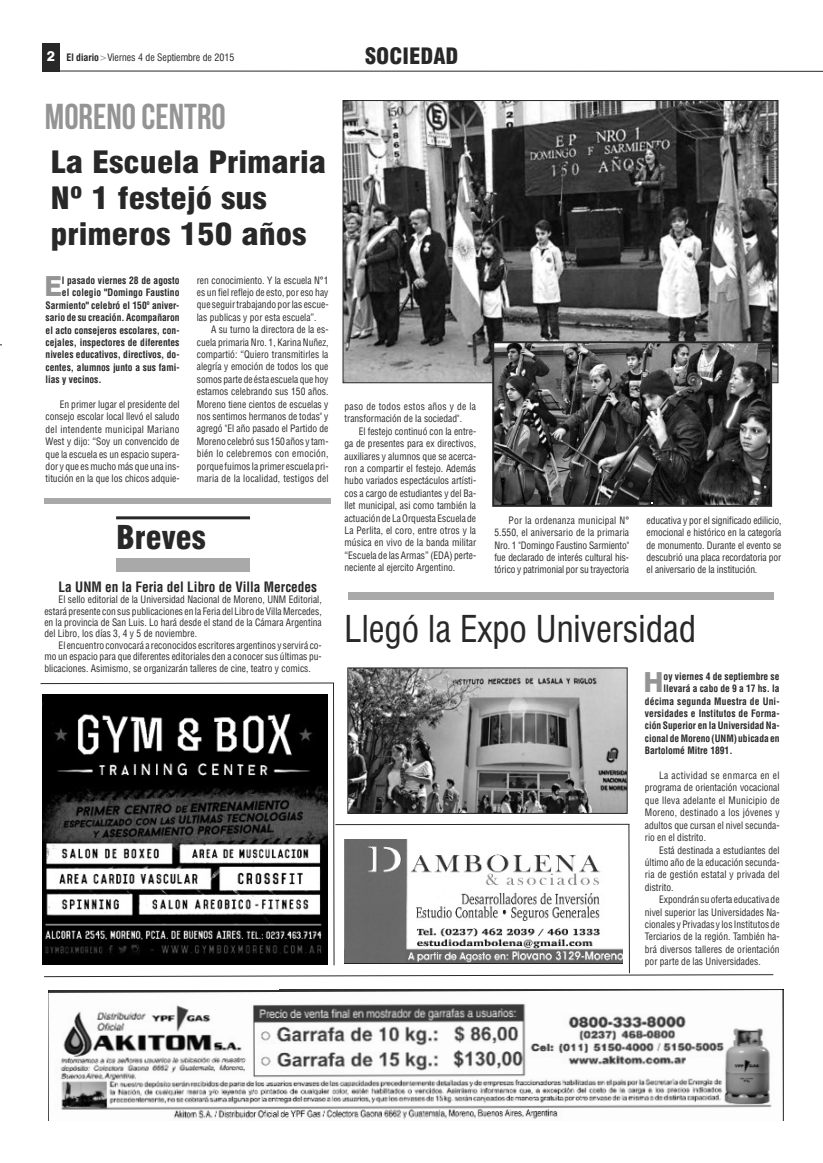
<style>
.page{position:relative;width:823px;height:1163px;background:#fff}
.page>*{position:absolute;margin:0;border:0;box-sizing:border-box;transform-origin:0 0}
.t1{font:condensed 36px "Swiss 721 BT";color:#282828}
.t2{font:36px "Bebas Neue";color:#949494}
.t3{font:900 condensed 32px "Swiss 721 BT";color:#282828}
.t4{font:900 condensed 30px/36px "Swiss 721 BT";color:#282828;scale:1.1 1}
.t5{font:800 27.7px "Swiss 721 BT";color:#949494;scale:.95 1}
.t6{font:900 condensed 22px "Swiss 721 BT";color:#282828}
.t7{font:700 condensed 14px "Helvetica";color:#282828;scale:.95 1}
.t8{font:condensed 10px/12.4px "Helvetica";color:#282828;text-align:justify;scale:.95 1}
.t9{font:700 condensed 10px "Helvetica";color:#282828;scale:.95 1}
.t10{font:condensed 10px "Swiss 721 BT";color:#282828}
.t11{font:700 condensed 10px "Helvetica";letter-spacing:.02em;color:#282828;scale:.95 1}
.s1{font-weight:800;font-stretch:normal;font-size:14px;color:#fff}
.s2{font-weight:700}
.s3{color:#949494}
</style>
<div class="page">
<img style="left:344px;top:102px;width:431px;height:279px">
<img style="left:495px;top:344px;width:273px;height:160px">
<div style="left:492px;top:341px;width:279px;height:166px;border:2px solid #282828"></div>
<img style="left:349px;top:669px;width:276px;height:13px">
<div style="left:43px;top:43px;width:17px;height:28px;background:#282828"></div>
<svg style="left:42px;top:70px;width:780px;height:2px;background:#909090"></svg>
<img style="left:48px;top:989px;width:735px;height:131px">
<svg style="left:40px;top:682px;width:733px;height:294px"></svg>
<hr style="left:116px;top:516px;width:134px;height:3px;background:#282828">
<div style="left:116px;top:558px;width:134px;height:13px;background:#a9a9a9"></div>
<div style="left:44px;top:498px;width:286px;height:6px;background:#a9a9a9"></div>
<img style="left:43px;top:695px;width:284px;height:269px">
<div style="left:347px;top:592px;width:426px;height:7px;background:#a9a9a9"></div>
<p class="t10" style="left:47px;top:53px;width:189px"><span class="s1">2</span> <span class="s2">El diario</span><span class="s3">&gt;</span>Viernes 4 de Septiembre de 2015</p>
<h3 class="t6" style="left:364px;top:48px;width:95px">SOCIEDAD</h3>
<h1 class="t2" style="left:45px;top:96px;width:182px">MORENOCENTRO</h1>
<h3 class="t4" style="left:51px;top:147px;width:252px">La Escuela Primaria<br>Nº 1 festejó sus primeros 150 años</h3>
<h3 class="t5" style="left:44px;top:276px;width:20px">E</h3>
<p class="t9" style="left:62px;top:276px;width:125px">l pasado viernes 28 de agosto</p>
<p class="t8" style="left:197px;top:274px;width:140px">ren conocimiento. Y la escuela N°1 es un fiel reflejo de esto, por eso hay que seguirtrabajando porlas escue&shy;las publicas y por esta escuela”.</p>
<p class="t8" style="left:197px;top:324px;width:140px;text-indent:14px">A su turno la directora de la es&shy;cuela primaria Nro. 1, Karina Nuñez, compartió: “Quiero transmitirles la alegría y emoción de todos los que somos parte de ésta escuela que hoy estamos celebrando sus 150 años.<br>Moreno tiene cientos de escuelas y nos sentimos hermanos de todas" y agregó "El año pasado el Partido de Moreno celebró sus 150 años y tam&shy;bién lo celebremos con emoción, porque fuimos la primer escuela pri&shy;maria de la localidad, testigos del</p>
<p class="t9" style="left:62px;top:289px;width:125px">el colegio "Domingo Faustino</p>
<p class="t9" style="left:46px;top:301px;width:142px">Sarmiento" celebró el 150º aniver-</p>
<p class="t9" style="left:46px;top:313px;width:142px">sario de su creación. Acompañaron</p>
<p class="t9" style="left:46px;top:326px;width:142px">el acto consejeros escolares, con-</p>
<p class="t9" style="left:46px;top:338px;width:142px">cejales, inspectores de diferentes</p>
<p class="t9" style="left:46px;top:351px;width:142px">niveles educativos, directivos, do-</p>
<p class="t9" style="left:46px;top:363px;width:142px">centes, alumnos junto a sus fami-</p>
<p class="t9" style="left:46px;top:375px;width:60px">lias y vecinos.</p>
<p class="t8" style="left:46px;top:399px;width:142px;text-indent:14px">En primer lugar el presidente del consejo escolar local llevó el saludo del intendente municipal Mariano West y dijo: “Soy un convencido de que la escuela es un espacio supera&shy;dor y que esmuchomás que una ins&shy;titución en la que los chicos adquie-</p>
<p class="t8" style="left:344px;top:401px;width:140px">paso de todos estos años y de la transformación de la sociedad".</p>
<p class="t8" style="left:344px;top:425px;width:140px;text-indent:14px">El festejo continuó con la entre&shy;ga de presentes para ex directivos, auxiliares y alumnos que se acerca&shy;ron a compartir el festejo. Además hubo variados espectáculos artísti&shy;cos a cargo de estudiantes y del Ba&shy;llet municipal, asi como también la actuación de LaOrquesta Escuela de La Perlita, el coro, entre otros y la música en vivo de la banda militar “Escuela de las Armas” (EDA) perte&shy;neciente al ejercito Argentino.</p>
<h2 class="t3" style="left:116px;top:524px;width:91px">Breves</h2>
<p class="t8" style="left:494px;top:514px;width:143px;text-indent:14px">Por la ordenanza municipal N° 5.550, el aniversario de la primaria Nro. 1 "Domingo Faustino Sarmiento" fue declarado de interés cultural his&shy;tórico y patrimonial por su trayectoria</p>
<p class="t8" style="left:646px;top:514px;width:143px">educativa y por el significado edilicio, emocional e histórico en la categoría de monumento. Durante el evento se descubrió una placa recordatoria por el aniversario de la institución.</p>
<h3 class="t7" style="left:59px;top:581px;width:273px">La UNM en la Feria del Libro de Villa Mercedes</h3>
<p class="t8" style="left:44px;top:594px;width:293px;line-height:11.4px;text-indent:14px">El sello editorial de la Universidad Nacional de Moreno, UNM Editorial, estará presente con sus publicaciones en la Feria del Libro de VillaMercedes, en la provincia de San Luis. Lo hará desde el stand de la Cámara Argentina del Libro, los días 3, 4 y 5 de noviembre.</p>
<p class="t8" style="left:44px;top:640px;width:293px;line-height:11.4px;text-indent:14px">El encuentro convocará a reconocidos escritores argentinos y servirá co&shy;mo un espacio para que diferentes editoriales den a conocer sus últimas pu&shy;blicaciones. Asimismo, se organizarán talleres de cine, teatro y comics.</p>
<h1 class="t1" style="left:344px;top:615px;width:353px">Llegó la Expo Universidad</h1>
<h3 class="t5" style="left:643px;top:672px;width:23px">H</h3>
<p class="t9" style="left:663px;top:672px;width:124px">oy viernes 4 de septiembre se</p>
<p class="t9" style="left:663px;top:684px;width:124px">llevará a cabo de 9 a 17 hs. la</p>
<p class="t11" style="left:644px;top:697px;width:143px">décima segunda Muestra de Uni-</p>
<p class="t9" style="left:644px;top:709px;width:143px">versidades e Institutos de Forma-</p>
<p class="t9" style="left:644px;top:721px;width:143px">ción Superior en la Universidad Na-</p>
<p class="t9" style="left:644px;top:734px;width:143px">cional deMoreno (UNM) ubicada en</p>
<p class="t9" style="left:644px;top:746px;width:94px">Bartolomé Mitre 1891.</p>
<p class="t8" style="left:644px;top:770px;width:143px;text-indent:14px">La actividad se enmarca en el programa de orientación vocacional que lleva adelante el Municipio de Moreno, destinado a los jóvenes y adultos que cursan el nivel secunda&shy;rio en el distrito.</p>
<p class="t8" style="left:644px;top:844px;width:143px;text-indent:14px">Está destinada a estudiantes del último año de la educación secunda&shy;ria de gestión estatal y privada del distrito.</p>
<p class="t8" style="left:644px;top:894px;width:143px;text-indent:14px">Expondrán su oferta educativa de nivel superior las Universidades Na&shy;cionales y Privadas y los Institutos de Terciarios de la región. También ha&shy;brá diversos talleres de orientación por parte de las Universidades.</p>
</div>
